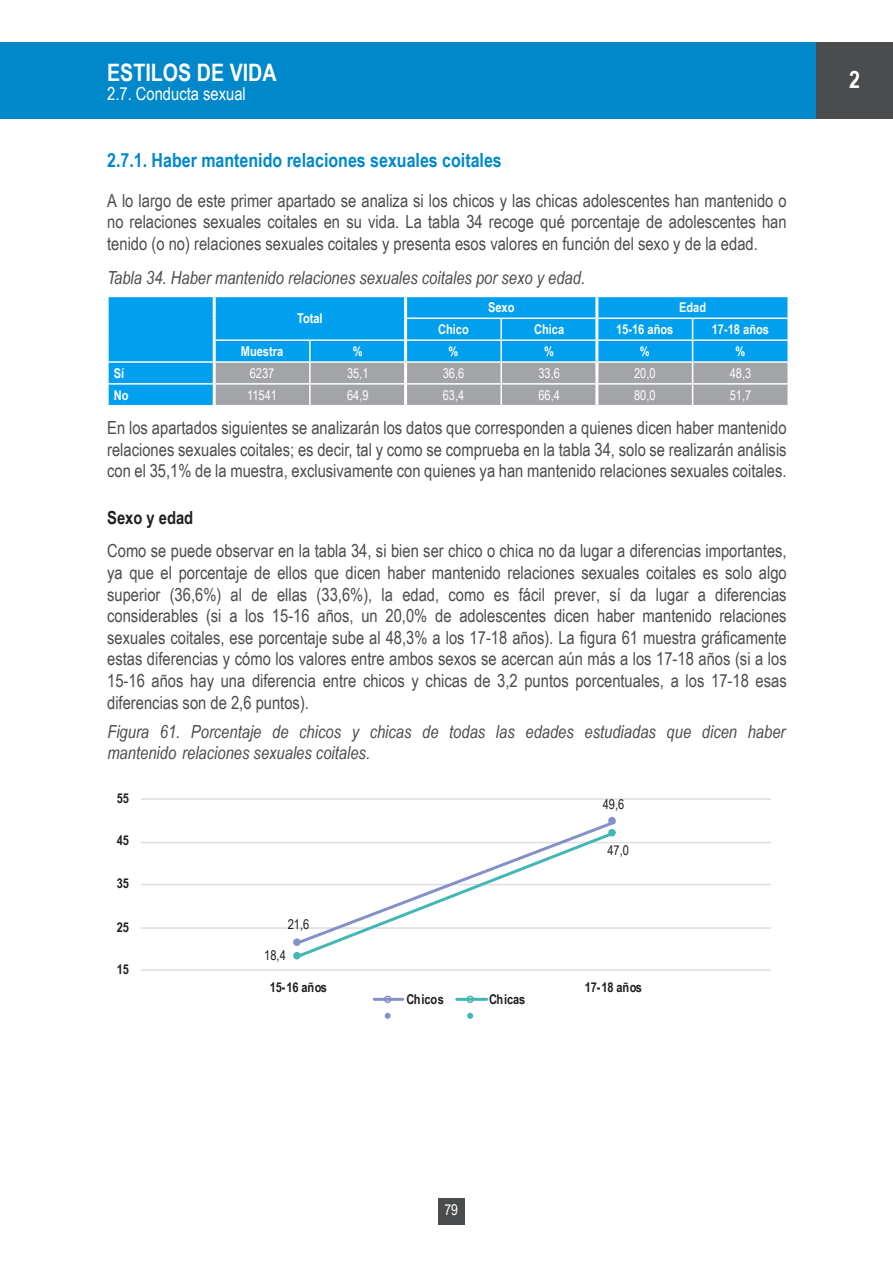
<style>
.page{position:relative;width:893px;height:1263px;background:#fff}
.page>*{position:absolute;margin:0;border:0;box-sizing:border-box;transform-origin:0 0}
.t1{font:700 24px "Arial Narrow";color:#fff}
.N_n_n{font:700 19.5px "Arial Narrow";color:#0088cb}
.cuerpo_de_texto{font:18px/21.6px "Arial Narrow";color:#4b4c4d;text-align:justify}
.Título_de_tabla{font:italic 18px/21.6px "Arial Narrow";color:#4b4c4d}
.t2{font:18px "Arial Narrow";color:#fff}
.Destacado{font:700 18px "Arial Narrow";color:#231f20}
.t3{font:15px "Arial Narrow";color:#fff}
.cabecera{font:700 13.5px "Arial Narrow";color:#fff}
.cuerpo{font:13.5px "Arial Narrow";color:#fff}
.t4{font:700 13.5px "Arial Narrow";letter-spacing:-.01em;color:#1e1e1e}
.t5{font:13.5px "Arial Narrow";color:#1e1e1e}
._1ª_columna{font:700 13.5px "Arial Narrow";color:#fff}
</style>
<div class="page">
<div style="left:0;top:43px;width:893px;height:76px;background:#0088cb"></div>
<div style="left:816px;top:43px;width:77px;height:76px;background:#4b4c4d"></div>
<div style="left:438px;top:1198px;width:26px;height:26px;background:#4b4c4d"></div>
<div style="left:109px;top:297px;width:678px;height:108px;background:#00a0ee"></div>
<hr style="left:407px;top:317px;width:94px;height:2px;background:#fff">
<hr style="left:501px;top:317px;width:94px;height:2px;background:#fff">
<hr style="left:598px;top:317px;width:95px;height:2px;background:#fff">
<hr style="left:693px;top:317px;width:94px;height:2px;background:#fff">
<hr style="left:109px;top:361px;width:104px;height:2px;background:#fff">
<svg style="left:214px;top:319px;width:574px;height:87px;background:#5da8ce"></svg>
<hr style="left:787px;top:340px;width:2px;height:21px;background:#fff">
<hr style="left:107px;top:383px;width:106px;height:2px;background:#fff">
<hr style="left:213px;top:297px;width:3px;height:21px;background:#fff">
<hr style="left:213px;top:318px;width:3px;height:22px;background:#fff">
<hr style="left:213px;top:340px;width:3px;height:22px;background:#fff">
<hr style="left:213px;top:362px;width:3px;height:22px;background:#fff">
<hr style="left:213px;top:384px;width:3px;height:21px;background:#fff">
<hr style="left:404px;top:297px;width:3px;height:21px;background:#fff">
<hr style="left:404px;top:318px;width:3px;height:22px;background:#fff">
<hr style="left:404px;top:340px;width:3px;height:21px;background:#fff">
<hr style="left:404px;top:363px;width:3px;height:21px;background:#fff">
<hr style="left:404px;top:384px;width:3px;height:21px;background:#fff">
<hr style="left:595px;top:297px;width:3px;height:21px;background:#fff">
<hr style="left:595px;top:318px;width:3px;height:22px;background:#fff">
<hr style="left:595px;top:340px;width:3px;height:21px;background:#fff">
<hr style="left:595px;top:363px;width:3px;height:21px;background:#fff">
<hr style="left:595px;top:384px;width:3px;height:21px;background:#fff">
<hr style="left:141px;top:927px;width:630px;height:2px;background:#ddd">
<hr style="left:141px;top:884px;width:630px;height:1px;background:#ddd">
<hr style="left:141px;top:842px;width:630px;height:1px;background:#ddd">
<hr style="left:141px;top:798px;width:630px;height:2px;background:#ddd">
<hr style="left:141px;top:969px;width:630px;height:2px;background:#ddd">
<div style="left:293px;top:938px;width:8px;height:8px;border:2px solid #8490c8;border-radius:50%"></div>
<div style="left:608px;top:817px;width:8px;height:7px;border:2px solid #8490c8;border-radius:50%"></div>
<div style="left:293px;top:952px;width:8px;height:7px;border:2px solid #42b7b5;border-radius:50%"></div>
<svg style="left:294px;top:818px;width:324px;height:142px"></svg>
<div style="left:608px;top:829px;width:8px;height:7px;border:2px solid #42b7b5;border-radius:50%"></div>
<hr style="left:374px;top:998px;width:29px;height:3px;background:#8490c8">
<svg style="left:385px;top:1013px;width:6px;height:6px"></svg>
<div style="left:384px;top:995px;width:7px;height:8px;border:2px solid #8490c8;border-radius:50%"></div>
<hr style="left:457px;top:998px;width:30px;height:3px;background:#42b7b5">
<svg style="left:467px;top:1013px;width:6px;height:6px"></svg>
<div style="left:466px;top:995px;width:8px;height:8px;border:2px solid #42b7b5;border-radius:50%"></div>
<h1 class="t1" style="left:107px;top:55px;width:171px">ESTILOS DE VIDA</h1>
<p class="t2" style="left:107px;top:81px;width:140px">2.7. Conducta sexual</p>
<p class="N_n_n" style="left:107px;top:146px;width:396px">2.7.1. Haber mantenido relaciones sexuales coitales</p>
<p class="cuerpo_de_texto" style="left:107px;top:189px;width:681px">A lo largo de este primer apartado se analiza si los chicos y las chicas adolescentes han mantenido o no relaciones sexuales coitales en su vida. La tabla 34 recoge qué porcentaje de adolescentes han tenido (o no) relaciones sexuales coitales y presenta esos valores en función del sexo y de la edad.</p>
<p class="Título_de_tabla" style="left:107px;top:266px;width:479px">Tabla 34. Haber mantenido relaciones sexuales coitales por sexo y edad.</p>
<p class="cabecera" style="left:297px;top:308px;width:27px">Total</p>
<p class="cabecera" style="left:488px;top:297px;width:28px">Sexo</p>
<p class="cabecera" style="left:679px;top:297px;width:29px">Edad</p>
<p class="cabecera" style="left:438px;top:319px;width:32px">Chico</p>
<p class="cabecera" style="left:534px;top:319px;width:32px">Chica</p>
<p class="cabecera" style="left:616px;top:319px;width:59px">15-16 años</p>
<p class="cabecera" style="left:712px;top:319px;width:59px">17-18 años</p>
<p class="cabecera" style="left:241px;top:341px;width:44px">Muestra</p>
<p class="cabecera" style="left:353px;top:341px;width:11px">%</p>
<p class="cabecera" style="left:448px;top:341px;width:11px">%</p>
<p class="cabecera" style="left:544px;top:341px;width:11px">%</p>
<p class="cabecera" style="left:640px;top:341px;width:11px">%</p>
<p class="cabecera" style="left:735px;top:341px;width:11px">%</p>
<p class="_1ª_columna" style="left:114px;top:363px;width:12px">Sí</p>
<p class="cuerpo" style="left:250px;top:363px;width:26px">6237</p>
<p class="cuerpo" style="left:347px;top:363px;width:23px">35,1</p>
<p class="cuerpo" style="left:443px;top:363px;width:23px">36,6</p>
<p class="cuerpo" style="left:538px;top:363px;width:23px">33,6</p>
<p class="cuerpo" style="left:634px;top:363px;width:23px">20,0</p>
<p class="cuerpo" style="left:730px;top:363px;width:23px">48,3</p>
<p class="_1ª_columna" style="left:114px;top:385px;width:16px">No</p>
<p class="cuerpo" style="left:247px;top:385px;width:31px">11541</p>
<p class="cuerpo" style="left:347px;top:385px;width:23px">64,9</p>
<p class="cuerpo" style="left:443px;top:385px;width:23px">63,4</p>
<p class="cuerpo" style="left:538px;top:385px;width:23px">66,4</p>
<p class="cuerpo" style="left:634px;top:385px;width:23px">80,0</p>
<p class="cuerpo" style="left:730px;top:385px;width:23px">51,7</p>
<p class="cuerpo_de_texto" style="left:107px;top:416px;width:681px">En los apartados siguientes se analizarán los datos que corresponden a quienes dicen haber mantenido relaciones sexuales coitales; es decir, tal y como se comprueba en la tabla 34, solo se realizarán análisis con el 35,1% de la muestra, exclusivamente con quienes ya han mantenido relaciones sexuales coitales.</p>
<p class="Destacado" style="left:107px;top:504px;width:88px">Sexo y edad</p>
<p class="cuerpo_de_texto" style="left:107px;top:539px;width:681px">Como se puede observar en la tabla 34, si bien ser chico o chica no da lugar a diferencias importantes, ya que el porcentaje de ellos que dicen haber mantenido relaciones sexuales coitales es solo algo superior (36,6%) al de ellas (33,6%), la edad, como es fácil prever, sí da lugar a diferencias considerables (si a los 15-16 años, un 20,0% de adolescentes dicen haber mantenido relaciones sexuales coitales, ese porcentaje sube al 48,3% a los 17-18 años). La figura 61 muestra gráficamente estas diferencias y cómo los valores entre ambos sexos se acercan aún más a los 17-18 años (si a los 15-16 años hay una diferencia entre chicos y chicas de 3,2 puntos porcentuales, a los 17-18 esas diferencias son de 2,6 puntos).</p>
<p class="Título_de_tabla" style="left:107px;top:720px;width:680px">Figura 61. Porcentaje de chicos y chicas de todas las edades estudiadas que dicen haber mantenido relaciones sexuales coitales.</p>
<p class="t4" style="left:117px;top:788px;width:14px">55</p>
<p class="t4" style="left:117px;top:830px;width:14px">45</p>
<p class="t4" style="left:117px;top:873px;width:14px">35</p>
<p class="t4" style="left:117px;top:917px;width:14px">25</p>
<p class="t4" style="left:117px;top:959px;width:14px">15</p>
<p class="t5" style="left:603px;top:794px;width:23px">49,6</p>
<p class="t5" style="left:288px;top:914px;width:23px">21,6</p>
<p class="t5" style="left:264px;top:946px;width:23px">18,4</p>
<p class="t5" style="left:607px;top:841px;width:23px">47,0</p>
<p class="t4" style="left:270px;top:977px;width:59px">15-16 años</p>
<p class="t4" style="left:585px;top:977px;width:59px">17-18 años</p>
<p class="t4" style="left:406px;top:989px;width:39px">Chicos</p>
<p class="t4" style="left:489px;top:989px;width:38px">Chicas</p>
<h1 class="t1" style="left:849px;top:61px;width:12px">2</h1>
<p class="t3" style="left:444px;top:1199px;width:15px">79</p>
</div>
